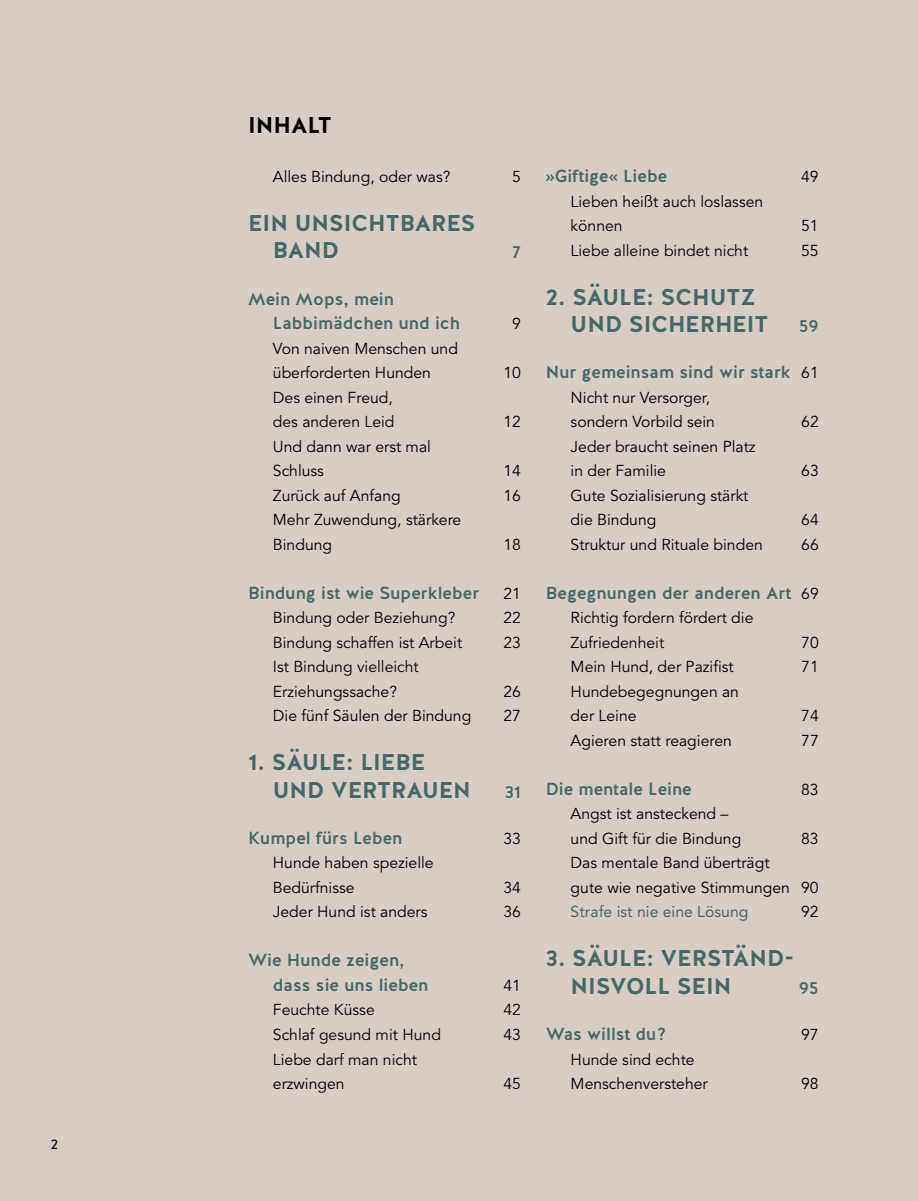
<style>
.page{position:relative;width:918px;height:1201px;background:#fff}
.page>*{position:absolute;margin:0;border:0;box-sizing:border-box;transform-origin:0 0}
.t1{font:700 22.75px/27.3px "Halis GR";color:#47686a}
.t2{font:700 22.75px "Halis GR";color:#000}
.t3{font:500 17.5px/24.5px "Halis GR";color:#47686a}
.t4{font:15.75px/24.5px "Avenir LT Std";color:#000}
.t5{font:15.75px "Avenir LT Std";color:#47686a}
.t6{font:14px "Halis GR";color:#000}
.s1{font-family:"Avenir LT Std";font-weight:400;font-size:15.75px;color:#000}
</style>
<div class="page">
<div style="left:0;top:0;width:918px;height:1200px;background:#d8cdc5"></div>
<p class="t6" style="left:51px;top:1136px;width:9px">2</p>
<h1 class="t2" style="left:248px;top:112px;width:85px">INHALT</h1>
<p class="t4" style="left:273px;top:165px;width:179px">Alles Bindung, oder was?</p>
<p class="t4" style="left:512px;top:165px;width:10px">5</p>
<h1 class="t1" style="left:273px;top:210px;width:204px;text-indent:-25px">EIN UNSICHTBARES<br>BAND</h1>
<p class="t3" style="left:512px;top:242px;width:10px">7</p>
<p class="t3" style="left:273px;top:288px;width:189px;text-indent:-25px">Mein Mops, mein<br>Labbi mädchen und ich</p>
<p class="t4" style="left:273px;top:337px;width:187px">Von naiven Menschen und überforderten Hunden</p>
<p class="t4" style="left:273px;top:386px;width:123px">Des einen Freud, des anderen Leid</p>
<p class="t4" style="left:273px;top:435px;width:160px">Und dann war erst mal<br>Schluss</p>
<p class="t4" style="left:512px;top:312px;width:10px">9</p>
<p class="t4" style="left:503px;top:361px;width:19px">10</p>
<p class="t4" style="left:503px;top:410px;width:19px">12</p>
<p class="t4" style="left:503px;top:459px;width:19px">14</p>
<p class="t4" style="left:273px;top:484px;width:129px">Zurück auf Anfang</p>
<p class="t4" style="left:503px;top:484px;width:19px">16</p>
<p class="t4" style="left:273px;top:508px;width:190px">Mehr Zuwendung, stärkere<br>Bindung</p>
<p class="t4" style="left:503px;top:533px;width:19px">18</p>
<p class="t3" style="left:248px;top:582px;width:233px">Bindung ist wie Superkleber</p>
<p class="t4" style="left:503px;top:582px;width:19px">21</p>
<p class="t4" style="left:273px;top:606px;width:184px">Bindung oder Beziehung?</p>
<p class="t4" style="left:503px;top:606px;width:19px">22</p>
<p class="t4" style="left:273px;top:631px;width:191px">Bindung schaffen ist Arbeit</p>
<p class="t4" style="left:503px;top:631px;width:19px">23</p>
<p class="t4" style="left:273px;top:655px;width:147px">Ist Bindung vielleicht<br>Erziehungssache?</p>
<p class="t4" style="left:503px;top:680px;width:19px">26</p>
<p class="t4" style="left:273px;top:704px;width:200px">Die fünf Säulen der Bindung</p>
<p class="t4" style="left:503px;top:704px;width:19px">27</p>
<h1 class="t1" style="left:273px;top:749px;width:199px;text-indent:-25px">1. SÄULE: LIEBE<br>UND VERTRAUEN</h1>
<p class="t3" style="left:505px;top:781px;width:18px">31</p>
<p class="t3" style="left:248px;top:827px;width:156px">Kumpel fürs Leben</p>
<p class="t4" style="left:503px;top:827px;width:19px">33</p>
<p class="t4" style="left:273px;top:851px;width:162px">Hunde haben spezielle<br>Bedürfnisse</p>
<p class="t4" style="left:503px;top:876px;width:19px">34</p>
<p class="t4" style="left:273px;top:900px;width:156px">Jeder Hund ist anders</p>
<p class="t4" style="left:503px;top:900px;width:19px">36</p>
<p class="t3" style="left:273px;top:949px;width:157px;text-indent:-25px">Wie Hunde zeigen, dass sie uns lieben</p>
<p class="t4" style="left:503px;top:974px;width:19px">41</p>
<p class="t4" style="left:273px;top:998px;width:103px">Feuchte Küsse</p>
<p class="t4" style="left:503px;top:998px;width:19px">42</p>
<p class="t4" style="left:273px;top:1023px;width:170px">Schlaf gesund mit Hund</p>
<p class="t4" style="left:503px;top:1023px;width:19px">43</p>
<p class="t4" style="left:273px;top:1047px;width:146px">Liebe darf man nicht erzwingen</p>
<p class="t4" style="left:503px;top:1072px;width:19px">45</p>
<p class="t3" style="left:546px;top:165px;width:123px">»Giftige« Liebe</p>
<p class="t4" style="left:801px;top:165px;width:19px">49</p>
<p class="t4" style="left:570px;top:190px;width:194px">Lieben heißt auch loslassen können</p>
<p class="t4" style="left:801px;top:214px;width:19px">51</p>
<p class="t4" style="left:570px;top:239px;width:179px">Liebe alleine bindet nicht</p>
<p class="t4" style="left:801px;top:239px;width:19px">55</p>
<h1 class="t1" style="left:570px;top:283px;width:199px;text-indent:-25px">2. SÄULE: SCHUTZ<br>UND SICHERHEIT</h1>
<p class="t3" style="left:799px;top:315px;width:21px">59</p>
<p class="t3" style="left:546px;top:361px;width:274px">Nur gemeinsam sind wir stark <span class="s1">61</span></p>
<p class="t4" style="left:570px;top:386px;width:146px">Nicht nur Versorger, sondern Vorbild sein</p>
<p class="t4" style="left:801px;top:410px;width:19px">62</p>
<p class="t4" style="left:570px;top:435px;width:186px">Jeder braucht seinen Platz in der Familie</p>
<p class="t4" style="left:570px;top:484px;width:179px">Gute Sozialisierung stärkt die Bindung</p>
<p class="t4" style="left:801px;top:459px;width:19px">63</p>
<p class="t4" style="left:801px;top:508px;width:19px">64</p>
<p class="t4" style="left:570px;top:533px;width:194px">Struktur und Rituale binden</p>
<p class="t4" style="left:801px;top:533px;width:19px">66</p>
<p class="t3" style="left:546px;top:582px;width:274px">Begegnungen der anderen Art <span class="s1">69</span></p>
<p class="t4" style="left:570px;top:606px;width:184px">Richtig fordern fördert die<br>Zufriedenheit</p>
<p class="t4" style="left:801px;top:631px;width:19px">70</p>
<p class="t4" style="left:570px;top:655px;width:165px">Mein Hund, der Pazifist</p>
<p class="t4" style="left:801px;top:655px;width:19px">71</p>
<p class="t4" style="left:570px;top:680px;width:170px">Hundebegegnungen an der Leine</p>
<p class="t4" style="left:801px;top:704px;width:19px">74</p>
<p class="t4" style="left:570px;top:729px;width:163px">Agieren statt reagieren</p>
<p class="t4" style="left:801px;top:729px;width:19px">77</p>
<p class="t3" style="left:546px;top:778px;width:147px">Die mentale Leine</p>
<p class="t4" style="left:801px;top:778px;width:19px">83</p>
<p class="t4" style="left:570px;top:802px;width:172px">Angst ist ansteckend – und Gift für die Bindung</p>
<p class="t4" style="left:801px;top:827px;width:19px">83</p>
<p class="t4" style="left:570px;top:851px;width:250px">Das mentale Band überträgt<br>gute wie negative Stimmungen 90</p>
<p class="t5" style="left:570px;top:905px;width:179px">Strafe ist nie eine Lösung</p>
<p class="t4" style="left:801px;top:900px;width:19px">92</p>
<h1 class="t1" style="left:570px;top:945px;width:225px;text-indent:-25px">3. SÄULE: VERSTÄND-<br>NISVOLL SEIN</h1>
<p class="t3" style="left:798px;top:977px;width:22px">95</p>
<p class="t3" style="left:546px;top:1023px;width:122px">Was willst du?</p>
<p class="t4" style="left:801px;top:1023px;width:19px">97</p>
<p class="t4" style="left:570px;top:1047px;width:139px">Hunde sind echte<br>Menschen versteher</p>
<p class="t4" style="left:801px;top:1072px;width:19px">98</p>
</div>
